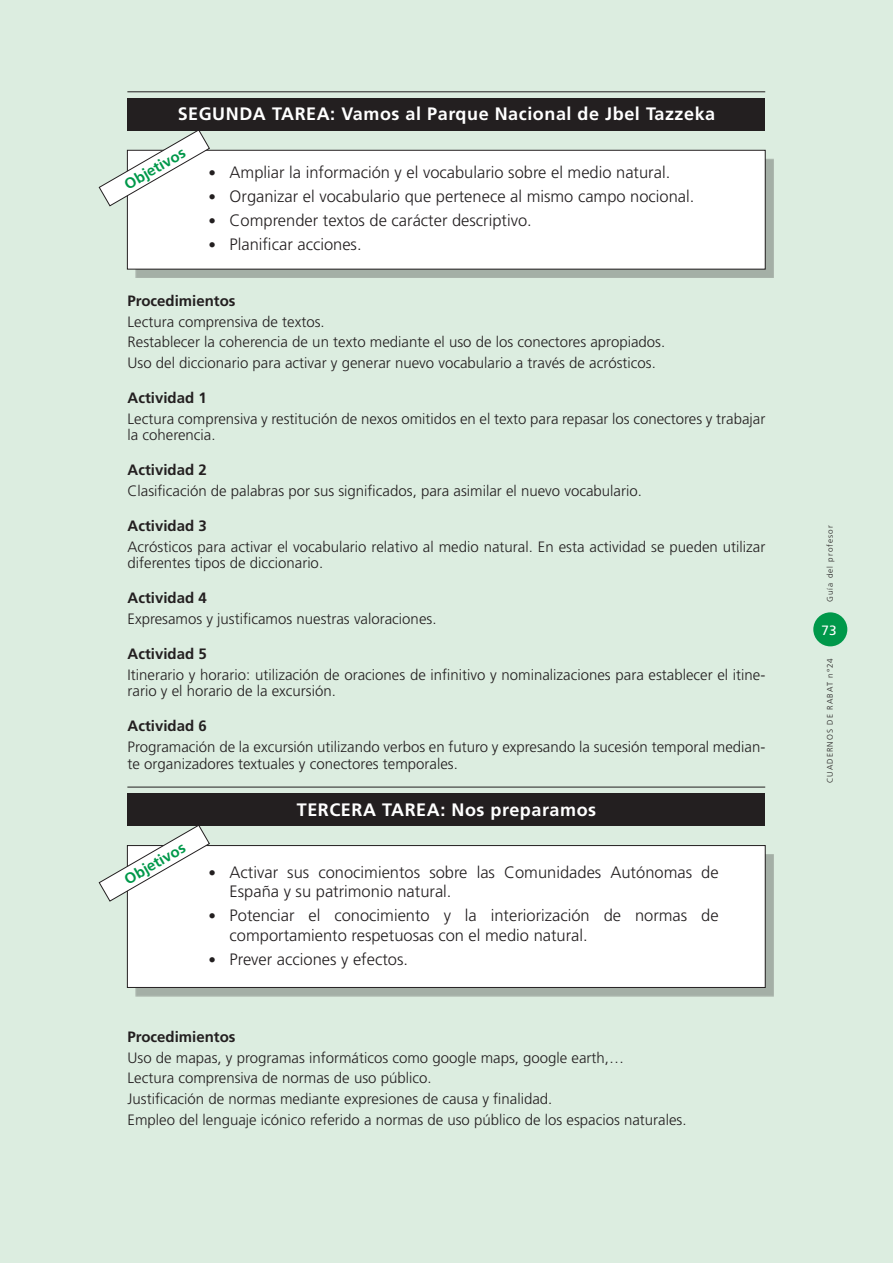
<style>
.page{position:relative;width:893px;height:1263px;background:#dcede0}
.page>*{position:absolute;margin:0;border:0;box-sizing:border-box;transform-origin:0 0}
.t1{font:700 18px "Frutiger";letter-spacing:.03em;color:#fff}
.t2{font:300 16.5px/19.8px "Frutiger";color:#231f20}
.t3{font:300 15px/20.7px "Frutiger";color:#231f20}
.t4{font:700 15px "Frutiger";color:#231f20}
.t5{font:700 15px "Frutiger";color:#00984a}
.t6{font:13.5px "Frutiger";color:#fff}
.t7{font:300 8.1px "Frutiger";letter-spacing:.13em;color:#231f20}
.s1{font-size:15px}
</style>
<div class="page">
<div style="left:136px;top:159px;width:638px;height:119px;background:#231f20;opacity:.3"></div>
<div style="left:127px;top:150px;width:638px;height:119px;background:#fff"></div>
<div style="left:127px;top:150px;width:638px;height:119px;border:1px solid #231f20"></div>
<svg style="left:99px;top:130px;width:111px;height:76px"></svg>
<div style="left:127px;top:98px;width:638px;height:32px;background:#231f20"></div>
<hr style="left:127px;top:91px;width:638px;height:1px;background:#231f20">
<div style="left:136px;top:854px;width:638px;height:142px;background:#a4afa6"></div>
<div style="left:127px;top:845px;width:638px;height:142px;background:#fff"></div>
<div style="left:127px;top:845px;width:638px;height:143px;border:1px solid #231f20"></div>
<svg style="left:99px;top:826px;width:111px;height:75px"></svg>
<div style="left:127px;top:793px;width:638px;height:33px;background:#231f20"></div>
<hr style="left:127px;top:787px;width:638px;height:1px;background:#231f20">
<div style="left:813px;top:612px;width:34px;height:34px;background:#00984a;border-radius:50%"></div>
<p class="t1" style="left:178px;top:103px;width:107px">SEGUNDA TAREA</p>
<p class="t1" style="left:330px;top:103px;width:386px">: Vamos al Parque Nacional de Jbel Tazzeka</p>
<p class="t5" style="left:121px;top:177px;width:71px;rotate:-30deg">Objetivos</p>
<p class="t2" style="left:208px;top:162px;width:463px"><span class="s1">•</span> Ampliar la información y el vocabulario sobre el medio natural.</p>
<p class="t2" style="left:208px;top:186px;width:488px"><span class="s1">•</span> Organizar el vocabulario que pertenece al mismo campo nocional.</p>
<p class="t2" style="left:208px;top:210px;width:325px"><span class="s1">•</span> Comprender textos de carácter descriptivo.</p>
<p class="t2" style="left:208px;top:234px;width:155px"><span class="s1">•</span> Planificar acciones.</p>
<p class="t4" style="left:128px;top:292px;width:110px">Procedimientos</p>
<p class="t3" style="left:128px;top:311px;width:539px">Lectura comprensiva de textos.<br>Restablecer la coherencia de un texto mediante el uso de los conectores apropiados.<br>Uso del diccionario para activar y generar nuevo vocabulario a través de acrósticos.</p>
<p class="t4" style="left:128px;top:389px;width:81px">Actividad 1</p>
<p class="t3" style="left:128px;top:410px;width:639px;line-height:16.5px">Lectura comprensiva y restitución de nexos omitidos en el texto para repasar los conectores y trabajar la coherencia.</p>
<p class="t4" style="left:128px;top:461px;width:81px">Actividad 2</p>
<p class="t3" style="left:128px;top:480px;width:516px">Clasificación de palabras por sus significados, para asimilar el nuevo vocabulario.</p>
<p class="t4" style="left:128px;top:517px;width:81px">Actividad 3</p>
<p class="t3" style="left:128px;top:538px;width:639px;line-height:16.5px">Acrósticos para activar el vocabulario relativo al medio natural. En esta actividad se pueden utilizar diferentes tipos de diccionario.</p>
<p class="t4" style="left:128px;top:589px;width:81px">Actividad 4</p>
<p class="t3" style="left:128px;top:608px;width:310px">Expresamos y justificamos nuestras valoraciones.</p>
<p class="t4" style="left:128px;top:645px;width:81px">Actividad 5</p>
<p class="t3" style="left:128px;top:666px;width:639px;line-height:16.5px">Itinerario y horario: utilización de oraciones de infinitivo y nominalizaciones para establecer el itine&shy;rario y el horario de la excursión.</p>
<p class="t4" style="left:128px;top:717px;width:81px">Actividad 6</p>
<p class="t3" style="left:128px;top:739px;width:639px;line-height:16.5px">Programación de la excursión utilizando verbos en futuro y expresando la sucesión temporal median&shy;te organizadores textuales y conectores temporales.</p>
<p class="t1" style="left:297px;top:799px;width:13px">TERCERA</p>
<p class="t1" style="left:382px;top:799px;width:13px">TAREA</p>
<p class="t1" style="left:440px;top:799px;width:157px">: Nos preparamos</p>
<p class="t5" style="left:121px;top:873px;width:71px;rotate:-30deg">Objetivos</p>
<p class="t2" style="left:230px;top:862px;width:490px;text-indent:-21px"><span class="s1">•</span> Activar sus conocimientos sobre las Comunidades Autónomas de<br>España y su patrimonio natural.</p>
<p class="t2" style="left:230px;top:906px;width:490px;text-indent:-21px"><span class="s1">•</span> Potenciar el conocimiento y la interiorización de normas de comportamiento respetuosas con el medio natural.</p>
<p class="t2" style="left:208px;top:950px;width:201px"><span class="s1">•</span> Prever acciones y efectos.</p>
<p class="t4" style="left:128px;top:1028px;width:110px">Procedimientos</p>
<p class="t3" style="left:128px;top:1047px;width:561px">Uso de mapas, y programas informáticos como google maps, google earth,…<br>Lectura comprensiva de normas de uso público.<br>Justificación de normas mediante expresiones de causa y finalidad.<br>Empleo del lenguaje icónico referido a normas de uso público de los espacios naturales.</p>
<p class="t7" style="left:825px;top:602px;width:78px;rotate:-90deg">Guía del profesor</p>
<p class="t6" style="left:821px;top:622px;width:17px">73</p>
<p class="t7" style="left:825px;top:783px;width:126px;rotate:-90deg">CUADERNOS DE RABAT n°24</p>
</div>
